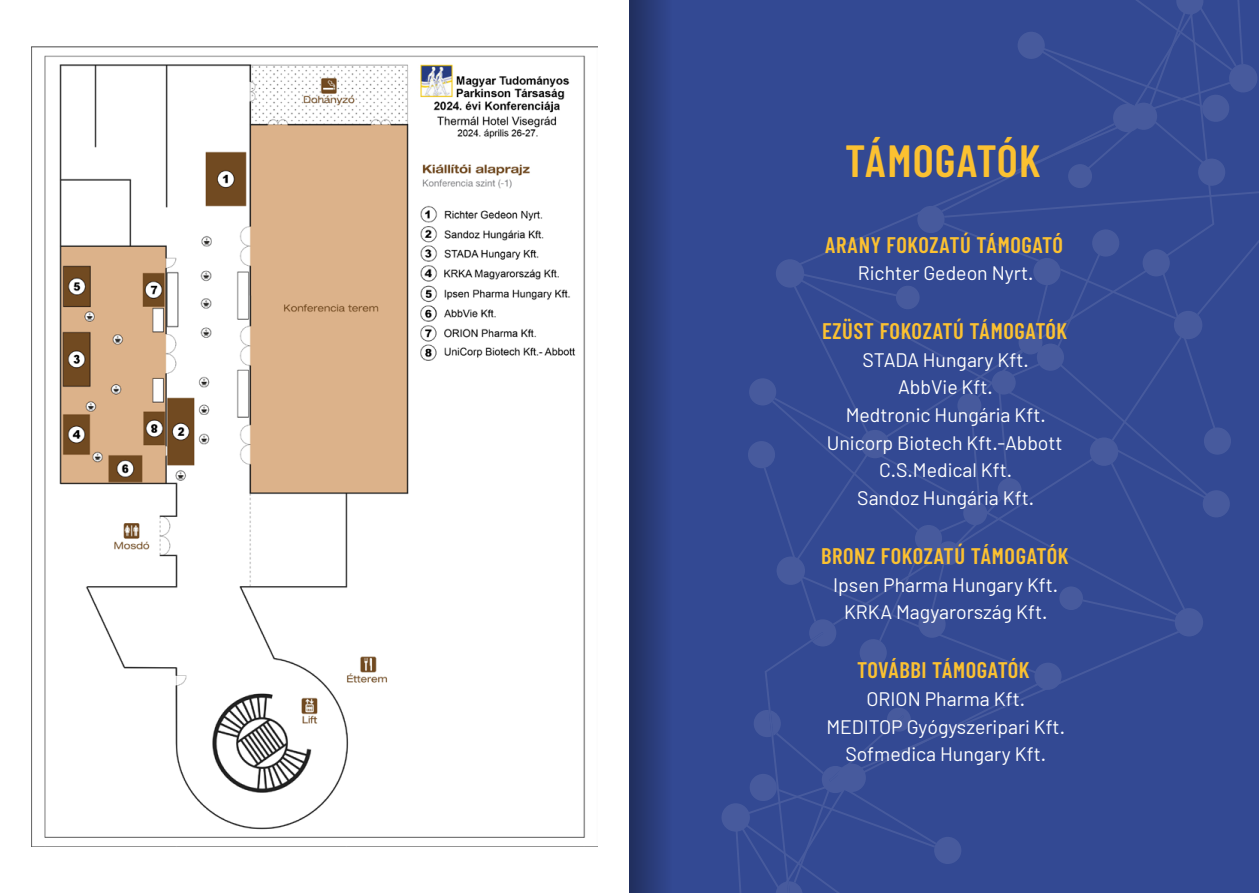
<style>
.page{position:relative;width:1259px;height:893px;background:#fff}
.page>*{position:absolute;margin:0;border:0;box-sizing:border-box;transform-origin:0 0}
.t1{font:600 45px "Barlow Condensed";letter-spacing:.02em;color:#fbc131}
.t2{font:600 22.5px "Barlow Condensed";letter-spacing:.025em;color:#fbc131}
.t3{font:19.5px/27.6px "Barlow";color:#fff;text-align:center}
</style>
<div class="page">
<div style="left:629px;top:0;width:630px;height:893px;background:#334993"></div>
<svg style="left:1174px;top:608px;width:29px;height:28px"></svg>
<svg style="left:748px;top:441px;width:22px;height:27px"></svg>
<svg style="left:749px;top:378px;width:21px;height:27px"></svg>
<svg style="left:770px;top:277px;width:282px;height:449px"></svg>
<svg style="left:781px;top:213px;width:443px;height:296px"></svg>
<svg style="left:926px;top:446px;width:179px;height:184px"></svg>
<svg style="left:873px;top:261px;width:346px;height:185px"></svg>
<svg style="left:736px;top:619px;width:225px;height:274px"></svg>
<div style="left:721px;top:803px;width:29px;height:29px;background:#475a9d;border-radius:50%"></div>
<div style="left:837px;top:764px;width:29px;height:28px;background:#475a9d;border-radius:50%"></div>
<div style="left:776px;top:556px;width:29px;height:29px;background:#475a9d;border-radius:50%"></div>
<div style="left:860px;top:430px;width:29px;height:28px;background:#475a9d;border-radius:50%"></div>
<div style="left:776px;top:259px;width:28px;height:29px;background:#475a9d;border-radius:50%"></div>
<div style="left:1203px;top:427px;width:28px;height:28px;background:#475a9d;border-radius:50%"></div>
<div style="left:1202px;top:490px;width:27px;height:27px;background:#475a9d;border-radius:50%"></div>
<div style="left:1037px;top:344px;width:27px;height:27px;background:#475a9d;border-radius:50%"></div>
<div style="left:997px;top:478px;width:24px;height:24px;background:#475a9d;border-radius:50%"></div>
<div style="left:936px;top:541px;width:24px;height:24px;background:#475a9d;border-radius:50%"></div>
<div style="left:991px;top:371px;width:24px;height:24px;background:#475a9d;border-radius:50%"></div>
<div style="left:1034px;top:663px;width:27px;height:27px;background:#475a9d;border-radius:50%"></div>
<div style="left:918px;top:611px;width:27px;height:27px;background:#475a9d;border-radius:50%"></div>
<div style="left:896px;top:286px;width:23px;height:23px;background:#475a9d;border-radius:50%"></div>
<svg style="left:917px;top:0;width:342px;height:354px"></svg>
<img style="left:32px;top:46px;width:566px;height:801px">
<div style="left:629px;top:0;width:43px;height:893px;background:linear-gradient(to right,#202e5d,#324891)"></div>
<h1 class="t1" style="left:845px;top:133px;width:197px">TÁMOGATÓK</h1>
<p class="t2" style="left:824px;top:230px;width:240px">ARANY FOKOZATÚ TÁMOGATÓ</p>
<p class="t3" style="left:858px;top:259px;width:177px">Richter Gedeon Nyrt.</p>
<p class="t2" style="left:822px;top:317px;width:247px">EZÜST FOKOZATÚ TÁMOGATÓK</p>
<p class="t3" style="left:826px;top:345px;width:237px">STADA Hungary Kft.<br>AbbVie Kft.<br>Medtronic Hungária Kft.<br>Unicorp Biotech Kft.-Abbott<br>C.S.Medical Kft.<br>Sandoz Hungária Kft.</p>
<p class="t2" style="left:821px;top:542px;width:249px">BRONZ FOKOZATÚ TÁMOGATÓK</p>
<p class="t3" style="left:833px;top:570px;width:227px">Ipsen Pharma Hungary Kft.<br>KRKA Magyarország Kft.</p>
<p class="t2" style="left:857px;top:656px;width:174px">TOVÁBBI TÁMOGATÓK</p>
<p class="t3" style="left:826px;top:684px;width:240px">ORION Pharma Kft.<br>MEDITOP Gyógyszeripari Kft.<br>Sofmedica Hungary Kft.</p>
</div>
